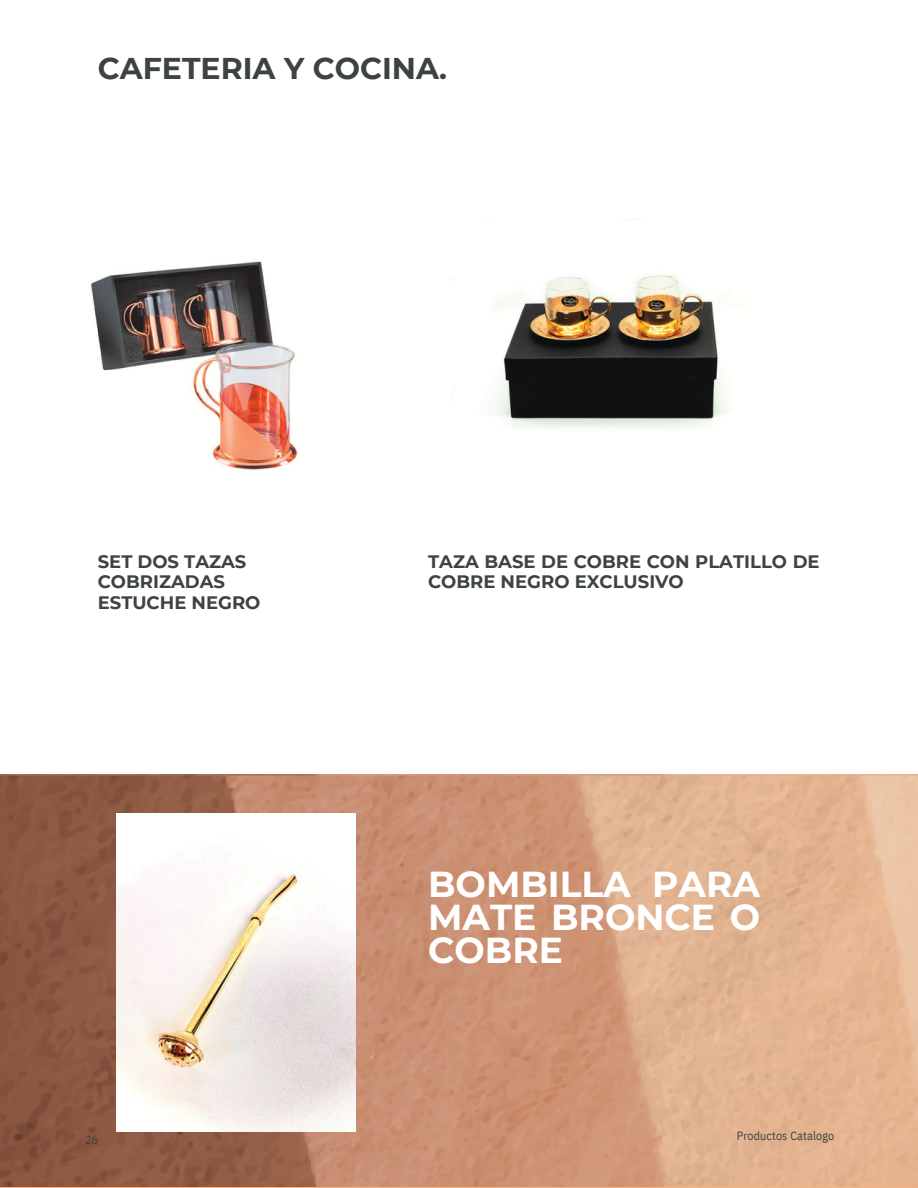
<style>
.page{position:relative;width:918px;height:1188px;background:#fff}
.page>*{position:absolute;margin:0;border:0;box-sizing:border-box;transform-origin:0 0}
.t1{font:700 36px/32.7px "Montserrat";color:#fff;text-align:justify}
.t2{font:700 30px "Montserrat";color:#3d443f}
.t3{font:700 18px/20.2px "Montserrat";color:#3d443f}
.t4{font:12px "IBM Plex Sans Cond";letter-spacing:.01em;color:#3d443f}
</style>
<div class="page">
<img style="left:0;top:774px;width:918px;height:413px">
<img style="left:90px;top:261px;width:208px;height:209px">
<img style="left:493px;top:275px;width:234px;height:154px">
<img style="left:117px;top:813px;width:238px;height:319px">
<p class="t2" style="left:98px;top:50px;width:351px">CAFETERIA Y COCINA.</p>
<h3 class="t3" style="left:98px;top:552px;width:164px">SET DOS TAZAS<br>COBRIZADAS<br>ESTUCHE NEGRO</h3>
<p class="t3" style="left:428px;top:552px;width:393px">TAZA BASE DE COBRE CON PLATILLO DE<br>COBRE NEGRO EXCLUSIVO</p>
<p class="t1" style="left:428px;top:868px;width:334px">BOMBILLA PARA MATE BRONCE O COBRE</p>
<h1 class="t4" style="left:85px;top:1132px;width:15px">26</h1>
<p class="t4" style="left:737px;top:1128px;width:99px">Productos Catalogo</p>
</div>
